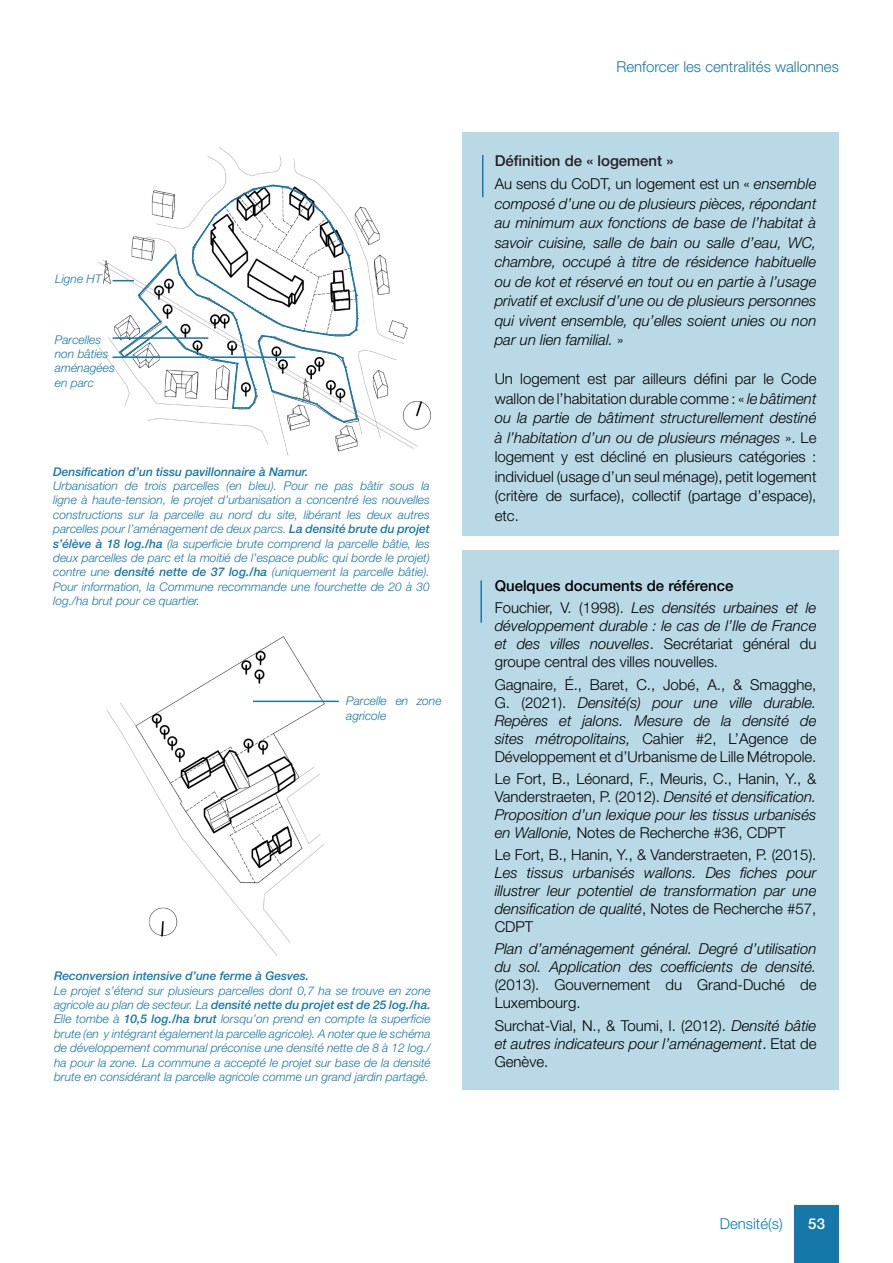
<style>
.page{position:relative;width:893px;height:1263px;background:#fff}
.page>*{position:absolute;margin:0;border:0;box-sizing:border-box;transform-origin:0 0}
.Texte_de_base{font:italic 300 15px/18px "Helvetica Neue LT Pro";color:#010101;text-align:justify}
.Texte_de_base-2{font:300 15px/18px "Helvetica Neue LT Pro";color:#010101;text-align:justify}
.t1{font:300 15px "Helvetica Neue LT Pro";color:#1677a9}
.Texte_de_base-3{font:500 15px "Helvetica Neue LT Pro";color:#010101}
.Titre_de_l_encadré{font:500 15px "Helvetica Neue LT Pro";color:#231f20}
.t2{font:300 15px "Helvetica Neue LT Pro";color:#007db1}
.t3{font:500 15px "Helvetica Neue LT Pro";color:#fff}
.Texte_de_base-4{font:italic 300 12px/14.4px "Helvetica Neue LT Pro";color:#1677a9;text-align:justify}
.Texte_de_base-5{font:italic 500 12px "Helvetica Neue LT Pro";color:#1677a9}
.s1{font-weight:500}
.s2{font-style:normal}
.s3{font-style:italic}
</style>
<div class="page">
<div style="left:794px;top:1206px;width:45px;height:57px;background:#1677a9"></div>
<img style="left:106px;top:637px;width:233px;height:319px">
<hr style="left:253px;top:701px;width:86px;height:1px;background:#1677a9">
<div style="left:462px;top:550px;width:377px;height:539px;background:#b9d9e6"></div>
<hr style="left:480px;top:580px;width:2px;height:43px;background:#1677a9">
<img style="left:97px;top:147px;width:334px;height:308px">
<svg style="left:113px;top:184px;width:246px;height:239px"></svg>
<div style="left:462px;top:132px;width:377px;height:404px;background:#b9d9e6"></div>
<hr style="left:482px;top:155px;width:1px;height:42px;background:#1677a9">
<p class="Texte_de_base-4" style="left:55px;top:271px;width:48px">Ligne HT</p>
<p class="Texte_de_base-4" style="left:55px;top:332px;width:48px">Parcelles</p>
<p class="Texte_de_base-4" style="left:55px;top:346px;width:55px">non bâties</p>
<p class="Texte_de_base-4" style="left:55px;top:361px;width:62px">aménagées en parc</p>
<p class="Texte_de_base-5" style="left:53px;top:464px;width:257px">Densification d’un tissu pavillonnaire à Namur.</p>
<p class="Texte_de_base-4" style="left:53px;top:478px;width:378px">Urbanisation de trois parcelles (en bleu). Pour ne pas bâtir sous la ligne à haute-tension, le projet d’urbanisation a concentré les nouvelles constructions sur la parcelle au nord du site, libérant les deux autres parcelles pour l’aménagement de deux parcs. <span class="s1">La densité brute du projet s’élève à 18 log./ha</span> (la superficie brute comprend la parcelle bâtie, les deux parcelles de parc et la moitié de l’espace public qui borde le projet) contre une <span class="s1">densité nette de 37 log./ha</span> (uniquement la parcelle bâtie).<br>Pour information, la Commune recommande une fourchette de 20 à 30 log./ha brut pour ce quartier.</p>
<p class="Texte_de_base-4" style="left:346px;top:694px;width:97px">Parcelle en zone agricole</p>
<p class="Texte_de_base-5" style="left:54px;top:969px;width:257px">Reconversion intensive d’une ferme à Gesves.</p>
<p class="Texte_de_base-4" style="left:54px;top:983px;width:378px">Le projet s’étend sur plusieurs parcelles dont 0,7 ha se trouve en zone agricole au plan de secteur. La <span class="s1">densité nette du projet est de 25 log./ha.<br></span>Elle tombe à <span class="s1">10,5 log./ha brut</span> lorsqu’on prend en compte la superficie brute (en y intégrant également la parcelle agricole). A noter que le schéma de développement communal préconise une densité nette de 8 à 12 log./ ha pour la zone. La commune a accepté le projet sur base de la densité brute en considérant la parcelle agricole comme un grand jardin partagé.</p>
<p class="t1" style="left:616px;top:57px;width:224px">Renforcer les centralités wallonnes</p>
<p class="Titre_de_l_encadré" style="left:495px;top:151px;width:180px">Définition de « logement »</p>
<p class="Texte_de_base" style="left:495px;top:174px;width:323px;line-height:19.5px"><span class="s2">Au sens du CoDT, un logement est un «</span> ensemble composé d’une ou de plusieurs pièces, répondant au minimum aux fonctions de base de l’habitat à savoir cuisine, salle de bain ou salle d’eau, WC, chambre, occupé à titre de résidence habituelle ou de kot et réservé en tout ou en partie à l’usage privatif et exclusif d’une ou de plusieurs personnes qui vivent ensemble, qu’elles soient unies ou non par un lien familial. <span class="s2">»</span></p>
<p class="Texte_de_base-2" style="left:495px;top:369px;width:323px;line-height:19.5px">Un logement est par ailleurs défini par le Code wallon de l’habitation durable comme : « <span class="s3">le bâtiment ou la partie de bâtiment structurellement destiné à l’habitation d’un ou de plusieurs ménages</span> ». Le logement y est décliné en plusieurs catégories : individuel (usage d’un seul ménage), petit logement (critère de surface), collectif (partage d’espace), etc.</p>
<p class="Texte_de_base-3" style="left:495px;top:577px;width:240px">Quelques documents de référence</p>
<p class="Texte_de_base" style="left:495px;top:599px;width:323px"><span class="s2">Fouchier, V. (1998).</span> Les densités urbaines et le développement durable : le cas de l’Ile de France et des villes nouvelles<span class="s2">. Secrétariat général du groupe central des villes nouvelles.</span></p>
<p class="Texte_de_base-2" style="left:495px;top:675px;width:323px">Gagnaire, É., Baret, C., Jobé, A., &amp; Smagghe, G. (2021). <span class="s3">Densité(s) pour une ville durable.<br>Repères et jalons. Mesure de la densité de sites métropolitains,</span> Cahier #2, L’Agence de Développement et d’Urbanisme de Lille Métropole.</p>
<p class="Texte_de_base-2" style="left:495px;top:769px;width:323px">Le Fort, B., Léonard, F., Meuris, C., Hanin, Y., &amp; Vanderstraeten, P. (2012). <span class="s3">Densité et densification.<br>Proposition d’un lexique pour les tissus urbanisés en Wallonie,</span> Notes de Recherche #36, CDPT</p>
<p class="Texte_de_base" style="left:495px;top:845px;width:323px"><span class="s2">Le Fort, B., Hanin, Y., &amp; Vanderstraeten, P. (2015).<br></span>Les tissus urbanisés wallons. Des fiches pour illustrer leur potentiel de transformation par une densification de qualité<span class="s2">, Notes de Recherche #57, CDPT</span></p>
<p class="Texte_de_base" style="left:495px;top:940px;width:323px">Plan d’aménagement général. Degré d’utilisation du sol. Application des coefficients de densité. <span class="s2">(2013). Gouvernement du Grand-Duché de Luxembourg.</span></p>
<p class="Texte_de_base" style="left:495px;top:1016px;width:323px"><span class="s2">Surchat-Vial, N., &amp; Toumi, I. (2012).</span> Densité bâtie et autres indicateurs pour l’aménagement<span class="s2">. Etat de Genève.</span></p>
<p class="t2" style="left:720px;top:1214px;width:64px">Densité(s)</p>
<p class="t3" style="left:808px;top:1215px;width:18px">53</p>
</div>
